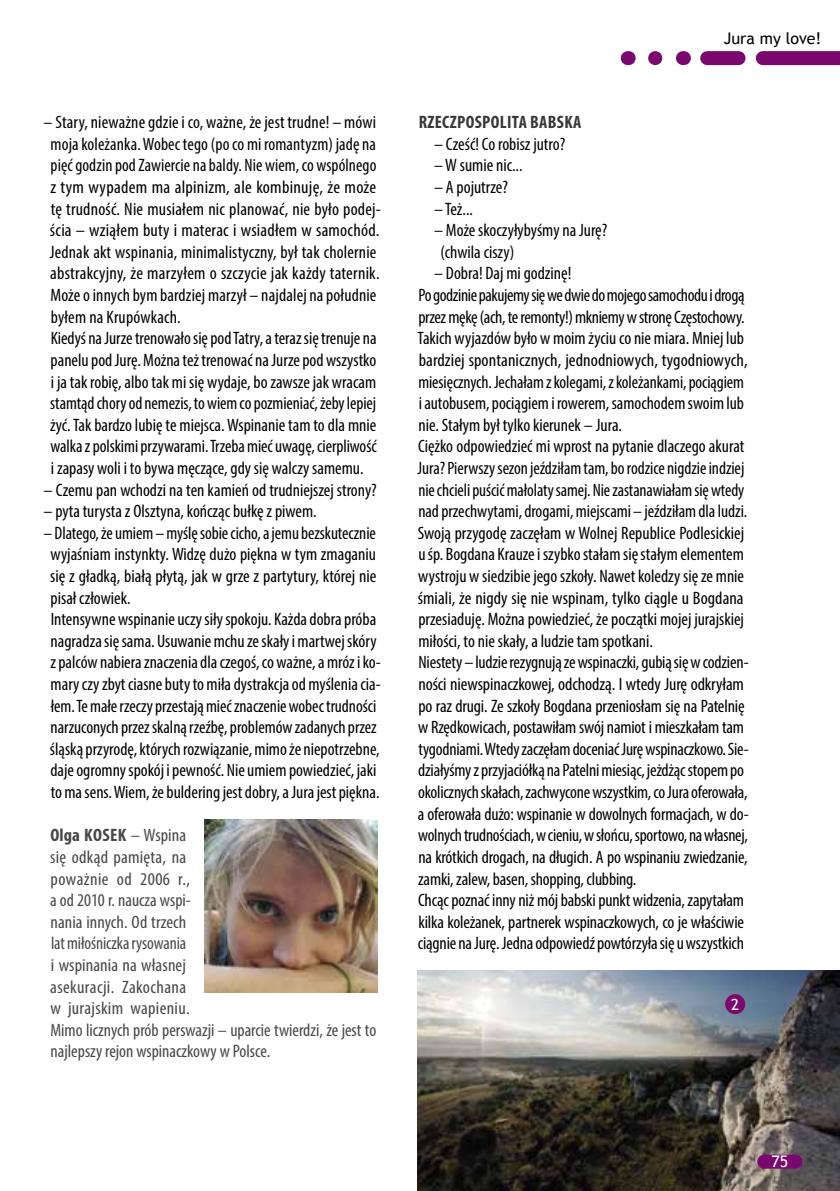
<style>
.page{position:relative;width:840px;height:1191px;background:#fff}
.page>*{position:absolute;margin:0;border:0;box-sizing:border-box;transform-origin:0 0}
.t1{font:condensed 18px/21.6px "Myriad Pro";color:#000}
.t2{font:condensed 18px/21.6px "Myriad Pro";color:#484848}
.t3{font:700 condensed 18px "Myriad Pro";letter-spacing:.02em;color:#393939}
.t4{font:16px "Trebuchet MS";color:#000}
.t5{font:16px "Trebuchet MS";color:#fff}
.t6{font:15.4px "Trebuchet MS";color:#fff}
.s1{font-weight:700}
</style>
<div class="page">
<img style="left:417px;top:971px;width:422px;height:220px">
<div style="left:724px;top:994px;width:20px;height:20px;background:#7b086e;border-radius:50%"></div>
<img style="left:204px;top:819px;width:173px;height:173px">
<div style="left:763px;top:1154px;width:32px;height:14px;background:#7b086e"></div>
<div style="left:762px;top:51px;width:77px;height:14px;background:#7b086e"></div>
<svg style="left:648px;top:51px;width:7px;height:14px"></svg>
<svg style="left:682px;top:51px;width:1px;height:14px"></svg>
<svg style="left:627px;top:51px;width:1px;height:14px"></svg>
<div style="left:706px;top:51px;width:32px;height:14px;background:#7b086e"></div>
<p class="t1" style="left:50px;top:111px;width:332px;text-indent:-6px">– Stary, nieważne gdzie i co, ważne, że jest trudne! – mówi moja koleżanka. Wobec tego (po co mi romantyzm) jadę na pięć godzin pod Zawiercie na baldy. Nie wiem, co wspólnego z tym wypadem ma alpinizm, ale kombinuję, że może tę trudność. Nie musiałem nic planować, nie było podej&shy;ścia – wziąłem buty i materac i wsiadłem w samochód.<br>Jednak akt wspinania, minimalistyczny, był tak cholernie abstrakcyjny, że marzyłem o szczycie jak każdy taternik.<br>Może o innych bym bardziej marzył – najdalej na południe byłem na Krupówkach.<br>Kiedyś na Jurze trenowało się pod Tatry, a teraz się trenuje na panelu pod Jurę. Można też trenować na Jurze pod wszystko i ja tak robię, albo tak mi się wydaje, bo zawsze jak wracam stamtąd chory od nemezis, to wiem co pozmieniać, żeby lepiej żyć. Tak bardzo lubię te miejsca. Wspinanie tam to dla mnie walka z polskimi przywarami. Trzeba mieć uwagę, cierpliwość i zapasy woli i to bywa męczące, gdy się walczy samemu.</p>
<p class="t1" style="left:44px;top:478px;width:334px">– Czemu pan wchodzi na ten kamień od trudniejszej strony?</p>
<p class="t1" style="left:44px;top:500px;width:274px">– pyta turysta z Olsztyna, kończąc bułkę z piwem.</p>
<p class="t1" style="left:50px;top:522px;width:332px;text-indent:-6px">– Dlatego, że umiem – myślę sobie cicho, a jemu bezskutecznie wyjaśniam instynkty. Widzę dużo piękna w tym zmaganiu się z gładką, białą płytą, jak w grze z partytury, której nie pisał człowiek.<br>Intensywne wspinanie uczy siły spokoju. Każda dobra próba nagradza się sama. Usuwanie mchu ze skały i martwej skóry z palców nabiera znaczenia dla czegoś, co ważne, a mróz i ko&shy;mary czy zbyt ciasne buty to miła dystrakcja od myślenia cia&shy;łem. Te małe rzeczy przestają mieć znaczenie wobec trudności narzuconych przez skalną rzeźbę, problemów zadanych przez śląską przyrodę, których rozwiązanie, mimo że niepotrzebne, daje ogromny spokój i pewność. Nie umiem powiedzieć, jaki to ma sens. Wiem, że buldering jest dobry, a Jura jest piękna.</p>
<p class="t2" style="left:50px;top:824px;width:327px"><span class="s1">Olga KOSEK</span> – Wspina<br>się odkąd pamięta, na<br>poważnie od 2006 r.,<br>a od 2010 r. naucza wspi-<br>nania innych. Od trzech<br>lat miłośniczka rysowania<br>i wspinania na własnej<br>asekuracji. Zakochana<br>w jurajskim wapieniu.<br>Mimo licznych prób perswazji – uparcie twierdzi, że jest to najlepszy rejon wspinaczkowy w Polsce.</p>
<p class="t4" style="left:723px;top:28px;width:99px">Jura my love!</p>
<p class="t3" style="left:418px;top:111px;width:164px">RZECZPOSPOLITA BABSKA</p>
<p class="t1" style="left:434px;top:133px;width:133px">– Cześć! Co robisz jutro?</p>
<p class="t1" style="left:434px;top:154px;width:90px">– W sumie nic...</p>
<p class="t1" style="left:434px;top:176px;width:75px">– A pojutrze?</p>
<p class="t1" style="left:434px;top:198px;width:40px">– Też...</p>
<p class="t1" style="left:440px;top:219px;width:168px;text-indent:-6px">– Może skoczyłybyśmy na Jurę? (chwila ciszy)</p>
<p class="t1" style="left:417px;top:262px;width:332px;text-indent:17px">– Dobra! Daj mi godzinę!<br>Po godzinie pakujemy się we dwie do mojego samochodu i drogą przez mękę (ach, te remonty!) mkniemy w stronę Częstochowy.<br>Takich wyjazdów było w moim życiu co nie miara. Mniej lub bardziej spontanicznych, jednodniowych, tygodniowych, miesięcznych. Jechałam z kolegami, z koleżankami, pociągiem i autobusem, pociągiem i rowerem, samochodem swoim lub nie. Stałym był tylko kierunek – Jura.<br>Ciężko odpowiedzieć mi wprost na pytanie dlaczego akurat Jura? Pierwszy sezon jeździłam tam, bo rodzice nigdzie indziej nie chcieli puścić małolaty samej. Nie zastanawiałam się wtedy nad przechwytami, drogami, miejscami – jeździłam dla ludzi.<br>Swoją przygodę zaczęłam w Wolnej Republice Podlesickiej u śp. Bogdana Krauze i szybko stałam się stałym elementem wystroju w siedzibie jego szkoły. Nawet koledzy się ze mnie śmiali, że nigdy się nie wspinam, tylko ciągle u Bogdana przesiaduję. Można powiedzieć, że początki mojej jurajskiej miłości, to nie skały, a ludzie tam spotkani.<br>Niestety – ludzie rezygnują ze wspinaczki, gubią się w codzien&shy;ności niewspinaczkowej, odchodzą. I wtedy Jurę odkryłam po raz drugi. Ze szkoły Bogdana przeniosłam się na Patelnię w Rzędkowicach, postawiłam swój namiot i mieszkałam tam tygodniami. Wtedy zaczęłam doceniać Jurę wspinaczkowo. Sie&shy;działyśmy z przyjaciółką na Patelni miesiąc, jeżdżąc stopem po okolicznych skałach, zachwycone wszystkim, co Jura oferowała, a oferowała dużo: wspinanie w dowolnych formacjach, w do&shy;wolnych trudnościach, w cieniu, w słońcu, sportowo, na własnej, na krótkich drogach, na długich. A po wspinaniu zwiedzanie, zamki, zalew, basen, shopping, clubbing.<br>Chcąc poznać inny niż mój babski punkt widzenia, zapytałam kilka koleżanek, partnerek wspinaczkowych, co je właściwie ciągnie na Jurę. Jedna odpowiedź powtórzyła się u wszystkich</p>
<p class="t6" style="left:730px;top:995px;width:10px">2</p>
<p class="t5" style="left:771px;top:1151px;width:18px">75</p>
</div>
